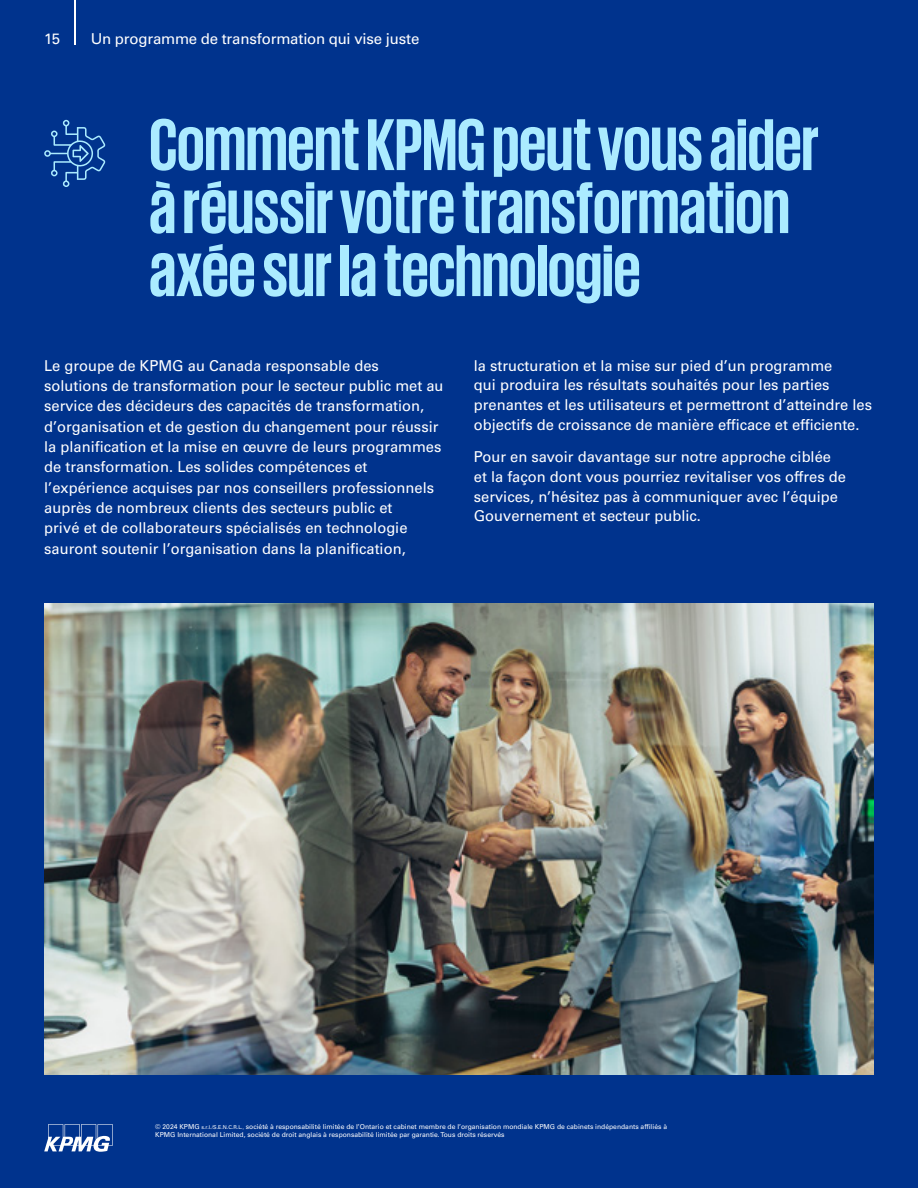
<style>
.page{position:relative;width:918px;height:1188px;background:#00338d}
.page>*{position:absolute;margin:0;border:0;box-sizing:border-box;transform-origin:0 0}
.t1{font:700 75px/63px "KPMG";letter-spacing:-.01em;color:#abebff}
.t2{font:15px/20.4px "Univers";color:#fff}
.t3{font:15px "Univers LT Std";letter-spacing:-.015em;color:#fff}
.t4{font:6.75px/8.1px "Univers LT Std";color:#fff}
.s1{font-size:5.25px}
.s2{font-size:4.5px}
</style>
<div class="page">
<hr style="left:74px;top:0;width:2px;height:44px;background:#fff">
<svg style="left:44px;top:1124px;width:69px;height:28px"></svg>
<img style="left:44px;top:604px;width:830px;height:470px">
<svg style="left:44px;top:120px;width:62px;height:67px"></svg>
<p class="t3" style="left:44px;top:30px;width:17px">15</p>
<p class="t3" style="left:91px;top:30px;width:330px">Un programme de transformation qui vise juste</p>
<h1 class="t1" style="left:149px;top:111px;width:672px">Comment KPMG peut vous aider à réussir votre transformation axée sur la technologie</h1>
<p class="t2" style="left:44px;top:355px;width:401px">Le groupe de KPMG au Canada responsable des solutions de transformation pour le secteur public met au service des décideurs des capacités de transformation, d’organisation et de gestion du changement pour réussir la planification et la mise en œuvre de leurs programmes de transformation. Les solides compétences et l’expérience acquises par nos conseillers professionnels auprès de nombreux clients des secteurs public et<br>privé et de collaborateurs spécialisés en technologie sauront soutenir l’organisation dans la planification,</p>
<p class="t2" style="left:474px;top:356px;width:400px;line-height:19.6px">la structuration et la mise sur pied d’un programme<br>qui produira les résultats souhaités pour les parties prenantes et les utilisateurs et permettront d’atteindre les objectifs de croissance de manière efficace et efficiente.</p>
<p class="t2" style="left:474px;top:447px;width:374px;line-height:19.6px">Pour en savoir davantage sur notre approche ciblée et la façon dont vous pourriez revitaliser vos offres de services, n’hésitez pas à communiquer avec l’équipe Gouvernement et secteur public.</p>
<p class="t4" style="left:155px;top:1123px;width:513px">© 2024 KPMG <span class="s1">s.r.l./S.E.N.C.R.L.</span><span class="s2">,</span> société à responsabilité limitée de l’Ontario et cabinet membre de l’organisation mondiale KPMG de cabinets indépendants affiliés à<br>KPMG International Limited, société de droit anglais à responsabilité limitée par garantie. Tous droits réservés</p>
</div>
